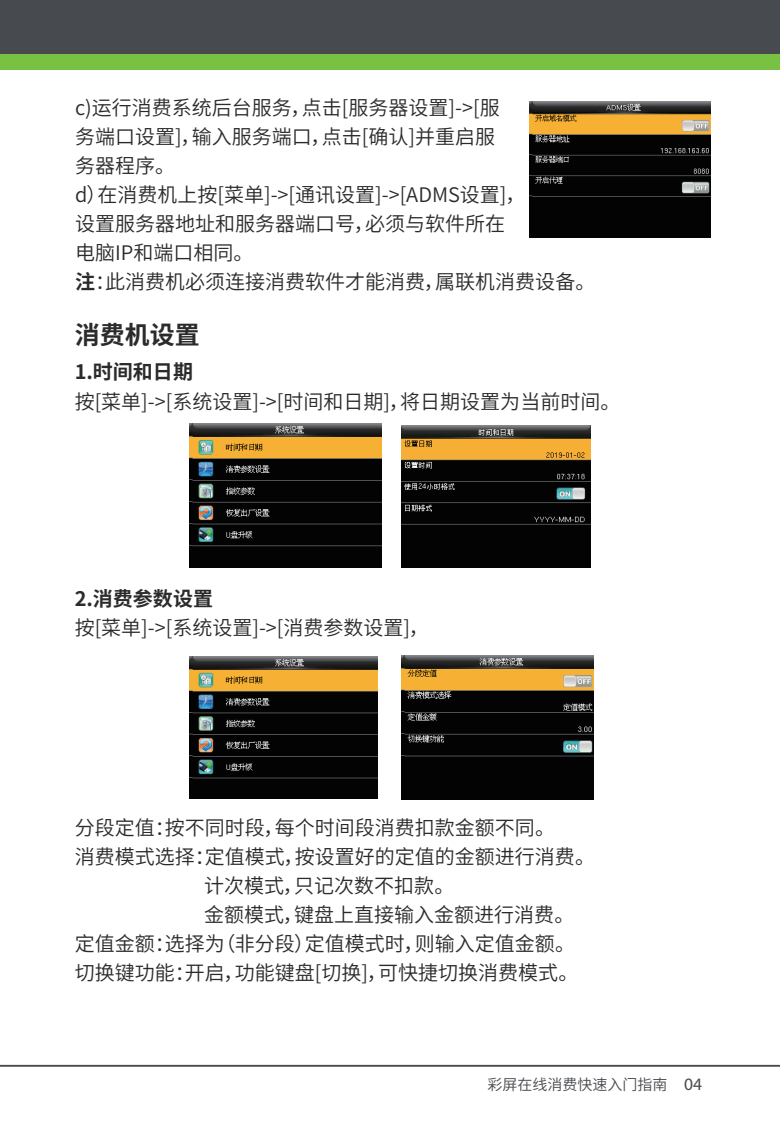
<style>
.page{position:relative;width:780px;height:1134px;background:#fff}
.page>*{position:absolute;margin:0;border:0;box-sizing:border-box;transform-origin:0 0}
.t1{font:700 25px "Source Han Sans CN";color:#2c2a2b}
.t2{font:20px/29px "Source Han Sans CN";color:#2c2a2b}
.t3{font:700 20px "Source Han Sans CN";color:#2c2a2b}
.t4{font:15px "Source Han Sans CN";color:#474a4e}
.s1{font-weight:700}
.s2{font-family:"Myriad Pro";font-size:17.5px}
</style>
<div class="page">
<div style="left:0;top:47px;width:780px;height:23px;background:#79c142"></div>
<div style="left:0;top:0;width:780px;height:53px;background:#474a4e"></div>
<hr style="left:0;top:1065px;width:780px;height:2px;background:#474a4e">
<img style="left:402px;top:425px;width:188px;height:142px">
<img style="left:529px;top:102px;width:181px;height:136px">
<img style="left:402px;top:655px;width:192px;height:144px">
<img style="left:190px;top:656px;width:188px;height:143px">
<img style="left:190px;top:424px;width:191px;height:143px">
<p class="t2" style="left:75px;top:94px;width:522px">c)运行消费系统后台服务，点击[服务器设置]-&gt;[服<br>务端口设置]，输入服务端口，点击[确认]并重启服<br>务器程序。<br>d）在消费机上按[菜单]-&gt;[通讯设置]-&gt;[ADMS设置]，<br>设置服务器地址和服务器端口号，必须与软件所在<br>电脑IP和端口相同。<br><span class="s1">注</span>：此消费机必须连接消费软件才能消费，属联机消费设备。</p>
<p class="t1" style="left:75px;top:321px;width:127px">消费机设置</p>
<p class="t3" style="left:75px;top:361px;width:120px">1.时间和日期</p>
<p class="t2" style="left:75px;top:387px;width:547px">按[菜单]-&gt;[系统设置]-&gt;[时间和日期]，将日期设置为当前时间。</p>
<p class="t3" style="left:75px;top:587px;width:140px">2.消费参数设置</p>
<p class="t2" style="left:75px;top:614px;width:356px">按[菜单]-&gt;[系统设置]-&gt;[消费参数设置]，</p>
<p class="t2" style="left:75px;top:814px;width:482px">分段定值：按不同时段，每个时间段消费扣款金额不同。</p>
<p class="t2" style="left:75px;top:843px;width:522px">消费模式选择：定值模式，按设置好的定值的金额进行消费。</p>
<p class="t2" style="left:204px;top:872px;width:252px">计次模式，只记次数不扣款。</p>
<p class="t2" style="left:204px;top:901px;width:372px">金额模式，键盘上直接输入金额进行消费。</p>
<p class="t2" style="left:75px;top:930px;width:502px">定值金额：选择为（非分段）定值模式时，则输入定值金额。</p>
<p class="t2" style="left:75px;top:959px;width:505px">切换键功能：开启，功能键盘[切换]，可快捷切换消费模式。</p>
<p class="t4" style="left:487px;top:1076px;width:216px">彩屏在线消费快速入门指南 <span class="s2">04</span></p>
</div>
